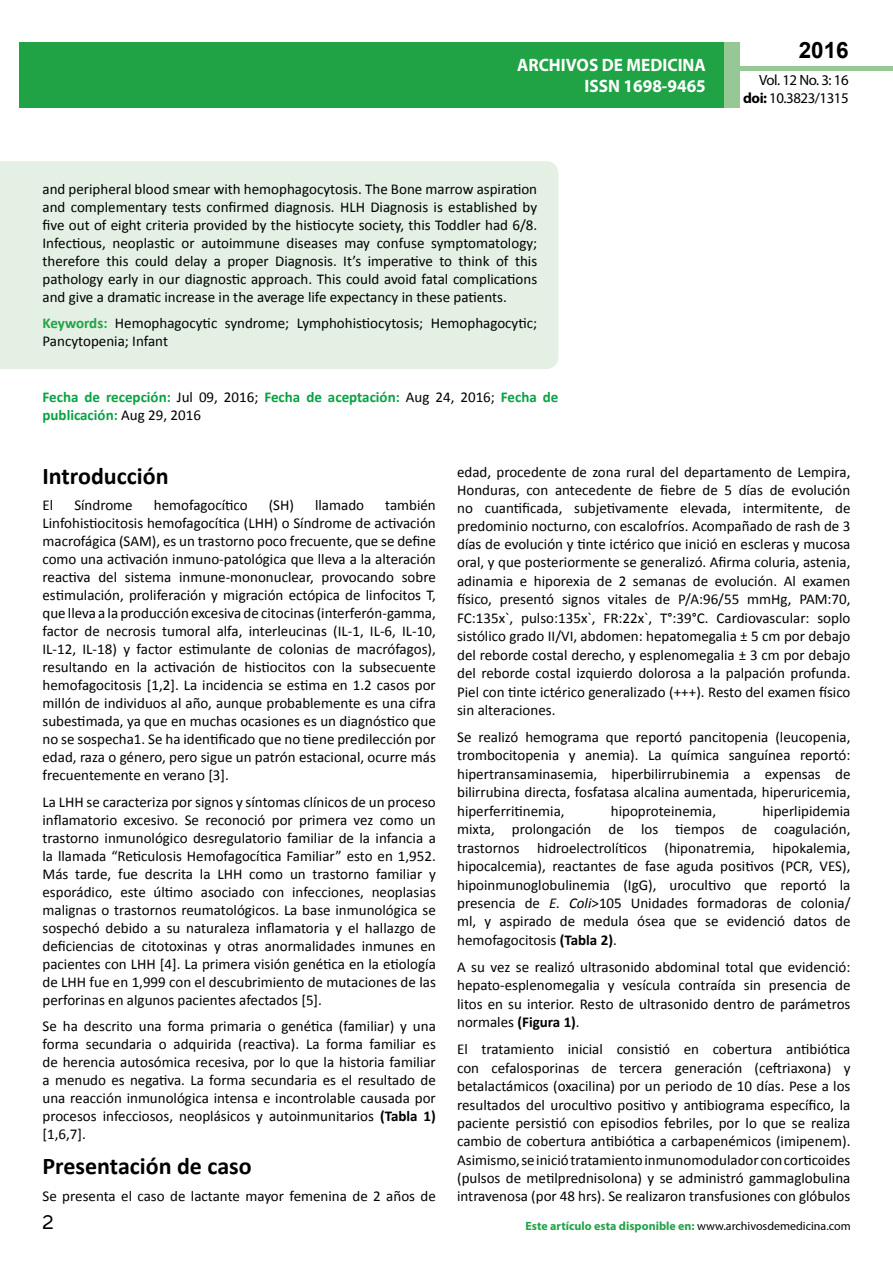
<style>
.page{position:relative;width:893px;height:1263px;background:#fff}
.page>*{position:absolute;margin:0;border:0;box-sizing:border-box;transform-origin:0 0}
.t1{font:25.5px "Tunga";color:#000}
.t2{font:700 24px "Calibri";color:#000}
.t3{font:700 22.5px "Arial";color:#000}
.t4{font:700 18px/21.6px "Myriad Pro";color:#fff;text-align:right;scale:.96 1}
.t5{font:15px/18px "Calibri";color:#000;text-align:justify}
.t6{font:700 15px/18.8px "Calibri";color:#09a245}
.t7{font:14.85px/17.9px "Myriad Pro";letter-spacing:-.03em;color:#000;text-align:right}
.t8{font:700 12px "Myriad Pro";color:#1fa345}
.s1{font-weight:700;color:#1fa345}
.s2{font-weight:400;color:#000}
.s3{font-weight:700}
.s4{font-style:italic}
.s5{color:#1da34a}
</style>
<div class="page">
<div style="left:722px;top:66px;width:171px;height:5px;background:#96c996"></div>
<div style="left:19px;top:42px;width:706px;height:66px;background:#1fa345"></div>
<div style="left:725px;top:42px;width:15px;height:66px;background:#96c896"></div>
<div style="left:0;top:161px;width:558px;height:208px;background:#e4f0e4"></div>
<p class="t4" style="left:517px;top:53px;width:198px">ARCHIVOS DE MEDICINA<br>ISSN 1698-9465</p>
<p class="t5" style="left:43px;top:180px;width:496px">and peripheral blood smear with hemophagocytosis. The Bone marrow aspiration and complementary tests confirmed diagnosis. HLH Diagnosis is established by five out of eight criteria provided by the histiocyte society, this Toddler had 6/8.<br>Infectious, neoplastic or autoimmune diseases may confuse symptomatology; therefore this could delay a proper Diagnosis. It’s imperative to think of this pathology early in our diagnostic approach. This could avoid fatal complications and give a dramatic increase in the average life expectancy in these patients.</p>
<p class="t5" style="left:43px;top:314px;width:496px"><span class="s1">Keywords:</span> Hemophagocytic syndrome; Lymphohistiocytosis; Hemophagocytic;<br>Pancytopenia; Infant</p>
<p class="t6" style="left:43px;top:387px;width:517px">Fecha de recepción: <span class="s2">Jul 09, 2016;</span> Fecha de aceptación: <span class="s2">Aug 24, 2016;</span> Fecha de publicación: <span class="s2">Aug 29, 2016</span></p>
<h3 class="t3" style="left:799px;top:35px;width:52px">2016</h3>
<p class="t7" style="left:743px;top:71px;width:107px">Vol. 12 No. 3: 16 <span class="s3">doi:</span> 10.3823/1315</p>
<h2 class="t2" style="left:43px;top:460px;width:128px">Introducción</h2>
<p class="t5" style="left:43px;top:496px;width:12px">El</p>
<p class="t5" style="left:74px;top:496px;width:60px">Síndrome</p>
<p class="t5" style="left:154px;top:496px;width:95px">hemofagocítico</p>
<p class="t5" style="left:269px;top:496px;width:27px">(SH)</p>
<p class="t5" style="left:315px;top:496px;width:51px">llamado</p>
<p class="t5" style="left:43px;top:496px;width:395px;text-indent:343px">también Linfohistiocitosis hemofagocítica (LHH) o Síndrome de activación macrofágica (SAM), es un trastorno poco frecuente, que se define como una activación inmuno-patológica que lleva a la alteración reactiva del sistema inmune-mononuclear, provocando sobre estimulación, proliferación y migración ectópica de linfocitos T, que lleva a la producción excesiva de citocinas (interferón-gamma, factor de necrosis tumoral alfa, interleucinas (IL-1, IL-6, IL-10, IL-12, IL-18) y factor estimulante de colonias de macrófagos), resultando en la activación de histiocitos con la subsecuente hemofagocitosis [1,2]. La incidencia se estima en 1.2 casos por millón de individuos al año, aunque probablemente es una cifra subestimada, ya que en muchas ocasiones es un diagnóstico que no se sospecha1. Se ha identificado que no tiene predilección por edad, raza o género, pero sigue un patrón estacional, ocurre más frecuentemente en verano [3].</p>
<p class="t5" style="left:43px;top:793px;width:395px">La LHH se caracteriza por signos y síntomas clínicos de un proceso inflamatorio excesivo. Se reconoció por primera vez como un trastorno inmunológico desregulatorio familiar de la infancia a la llamada “Reticulosis Hemofagocítica Familiar” esto en 1,952.<br>Más tarde, fue descrita la LHH como un trastorno familiar y esporádico, este último asociado con infecciones, neoplasias malignas o trastornos reumatológicos. La base inmunológica se sospechó debido a su naturaleza inflamatoria y el hallazgo de deficiencias de citotoxinas y otras anormalidades inmunes en pacientes con LHH [4]. La primera visión genética en la etiología de LHH fue en 1,999 con el descubrimiento de mutaciones de las perforinas en algunos pacientes afectados [5].</p>
<p class="t5" style="left:43px;top:1017px;width:395px">Se ha descrito una forma primaria o genética (familiar) y una forma secundaria o adquirida (reactiva). La forma familiar es de herencia autosómica recesiva, por lo que la historia familiar a menudo es negativa. La forma secundaria es el resultado de una reacción inmunológica intensa e incontrolable causada por procesos infecciosos, neoplásicos y autoinmunitarios <span class="s3">(Tabla 1) </span>[1,6,7].</p>
<h2 class="t2" style="left:43px;top:1151px;width:211px">Presentación de caso</h2>
<p class="t5" style="left:43px;top:1187px;width:395px">Se presenta el caso de lactante mayor femenina de 2 años de</p>
<p class="t5" style="left:457px;top:463px;width:395px">edad, procedente de zona rural del departamento de Lempira, Honduras, con antecedente de fiebre de 5 días de evolución no cuantificada, subjetivamente elevada, intermitente, de predominio nocturno, con escalofríos. Acompañado de rash de 3 días de evolución y tinte ictérico que inició en escleras y mucosa oral, y que posteriormente se generalizó. Afirma coluria, astenia, adinamia e hiporexia de 2 semanas de evolución. Al examen físico, presentó signos vitales de P/A:96/55 mmHg, PAM:70, FC:135x`, pulso:135x`, FR:22x`, T°:39°C. Cardiovascular: soplo sistólico grado II/VI, abdomen: hepatomegalia ± 5 cm por debajo del reborde costal derecho, y esplenomegalia ± 3 cm por debajo del reborde costal izquierdo dolorosa a la palpación profunda.<br>Piel con tinte ictérico generalizado (+++). Resto del examen físico sin alteraciones.</p>
<p class="t5" style="left:457px;top:728px;width:395px;line-height:18.5px">Se realizó hemograma que reportó pancitopenia (leucopenia, trombocitopenia y anemia). La química sanguínea reportó: hipertransaminasemia, hiperbilirrubinemia a expensas de bilirrubina directa, fosfatasa alcalina aumentada, hiperuricemia, hiperferritinemia,</p>
<p class="t5" style="left:457px;top:801px;width:395px;line-height:18.5px;text-indent:305px">hiperlipidemia mixta, prolongación de los tiempos de coagulación, trastornos hidroelectrolíticos (hiponatremia, hipokalemia, hipocalcemia), reactantes de fase aguda positivos (PCR, VES), hipoinmunoglobulinemia (IgG), urocultivo que reportó la presencia de <span class="s4">E. Coli</span>&gt;105 Unidades formadoras de colonia/ ml, y aspirado de medula ósea que se evidenció datos de hemofagocitosis <span class="s3">(Tabla 2)</span>.</p>
<p class="t5" style="left:457px;top:958px;width:395px;line-height:18.5px">A su vez se realizó ultrasonido abdominal total que evidenció: hepato-esplenomegalia y vesícula contraída sin presencia de litos en su interior. Resto de ultrasonido dentro de parámetros normales <span class="s3">(Figura 1)</span>.</p>
<p class="t5" style="left:457px;top:1040px;width:395px;line-height:18.5px">El tratamiento inicial consistió en cobertura antibiótica con cefalosporinas de tercera generación (ceftriaxona) y betalactámicos (oxacilina) por un periodo de 10 días. Pese a los resultados del urocultivo positivo y antibiograma específico, la paciente persistió con episodios febriles, por lo que se realiza cambio de cobertura antibiótica a carbapenémicos (imipenem).<br>Asimismo, se inició tratamiento inmunomodulador con corticoides (pulsos de metilprednisolona) y se administró gammaglobulina intravenosa (por 48 hrs). Se realizaron transfusiones con glóbulos</p>
<p class="t5" style="left:611px;top:802px;width:107px">hipoproteinemia,</p>
<h1 class="t1" style="left:42px;top:1205px;width:13px">2</h1>
<p class="t8" style="left:525px;top:1218px;width:327px">Este artículo esta disp<span class="s5">oni</span>ble en: <span class="s2">www.archivosdemedicina.com</span></p>
</div>
